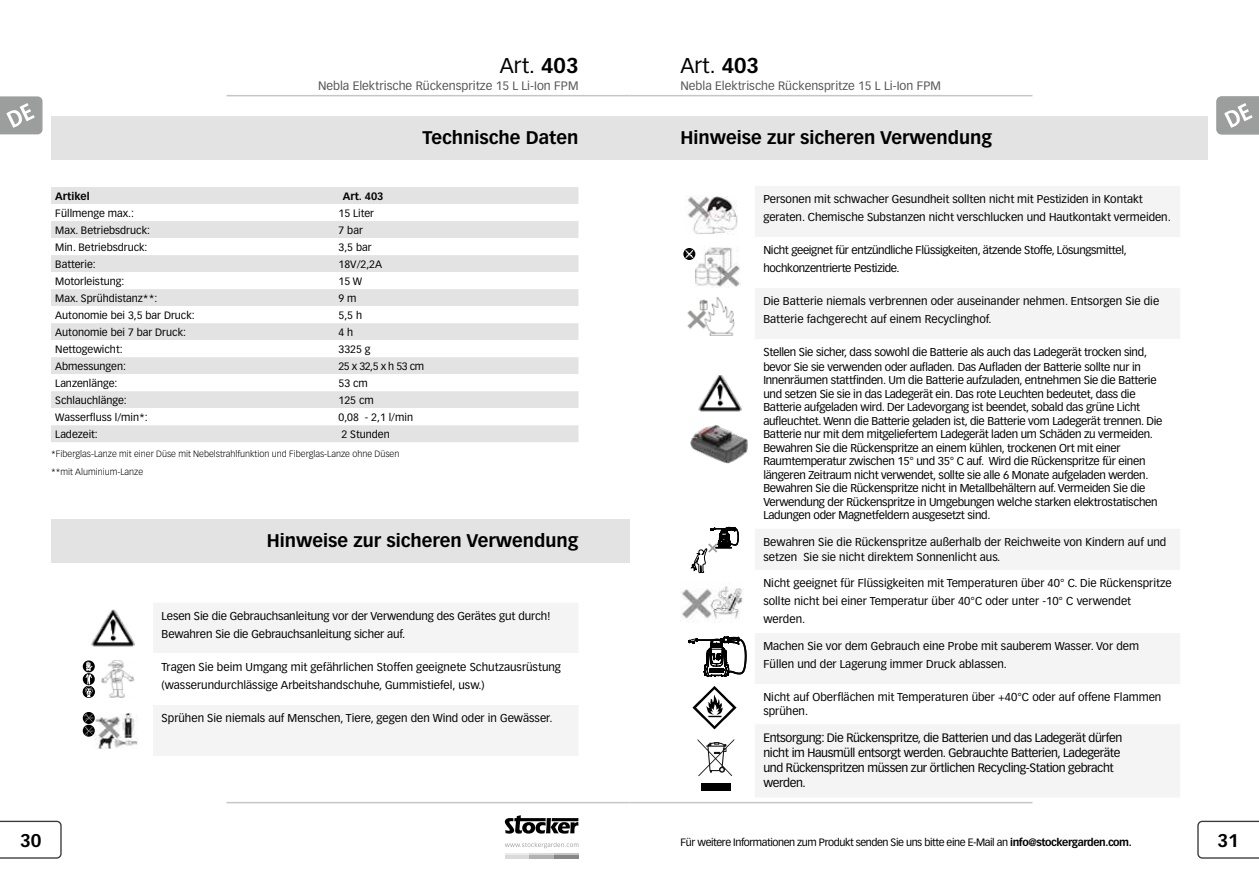
<style>
.page{position:relative;width:1259px;height:893px;background:#fff}
.page>*{position:absolute;margin:0;border:0;box-sizing:border-box;transform-origin:0 0}
.t1{font:21px "Vectora LT Std";color:#000}
.t2{font:700 18px "Vectora LT Std";color:#000}
.t3{font:12px/15px "Vectora LT Std";letter-spacing:-.03em;color:#000}
.t4{font:12px "Vectora LT Std";color:#565656}
.t5{font:11.25px/13.6px "Vectora LT Std";letter-spacing:-.025em;color:#000}
.t6{font:11.25px/18px "Vectora LT Std";color:#000}
.t7{font:11.25px/18px "Vectora LT Std";letter-spacing:-.005em;color:#000}
.t8{font:10.5px "Vectora LT Std";color:#000}
.t9{font:10.5px "Vectora LT Std";letter-spacing:-.04em;color:#000}
.t10{font:700 10.5px "Vectora LT Std";color:#000}
.t11{font:300 9px/18px "Vectora LT Std";color:#000}
.s1{font-weight:700}
</style>
<div class="page">
<svg style="left:1197px;top:821px;width:62px;height:38px"></svg>
<svg style="left:0;top:821px;width:62px;height:38px"></svg>
<hr style="left:226px;top:95px;width:403px;height:1px;background:#c5c6c6">
<hr style="left:629px;top:95px;width:403px;height:1px;background:#c5c6c6">
<hr style="left:226px;top:802px;width:403px;height:1px;background:#c5c6c6">
<hr style="left:629px;top:802px;width:403px;height:1px;background:#c5c6c6">
<svg style="left:505px;top:815px;width:73px;height:19px"></svg>
<svg style="left:505px;top:842px;width:73px;height:6px"></svg>
<hr style="left:505px;top:853px;width:24px;height:2px;background:#ececed">
<hr style="left:529px;top:853px;width:25px;height:2px;background:#dadada">
<hr style="left:554px;top:853px;width:24px;height:2px;background:#c5c6c6">
<hr style="left:505px;top:855px;width:24px;height:4px;background:#dadada">
<hr style="left:529px;top:855px;width:25px;height:4px;background:#b1b2b3">
<hr style="left:554px;top:855px;width:24px;height:4px;background:#878786">
<svg style="left:1216px;top:96px;width:43px;height:38px"></svg>
<svg style="left:0;top:96px;width:43px;height:38px"></svg>
<div style="left:51px;top:116px;width:578px;height:44px;background:#e3e3e3"></div>
<div style="left:51px;top:519px;width:578px;height:43px;background:#e3e3e3"></div>
<div style="left:629px;top:116px;width:579px;height:44px;background:#e3e3e3"></div>
<div style="left:154px;top:603px;width:424px;height:152px;background:#f4f4f4"></div>
<div style="left:153px;top:654px;width:425px;height:51px;background:#fff"></div>
<img style="left:91px;top:610px;width:44px;height:36px">
<img style="left:95px;top:713px;width:43px;height:35px">
<svg style="left:83px;top:712px;width:12px;height:12px"></svg>
<svg style="left:83px;top:725px;width:12px;height:12px"></svg>
<svg style="left:84px;top:713px;width:9px;height:22px"></svg>
<img style="left:100px;top:660px;width:35px;height:38px">
<svg style="left:83px;top:660px;width:12px;height:12px"></svg>
<svg style="left:83px;top:673px;width:12px;height:12px"></svg>
<div style="left:83px;top:686px;width:12px;height:12px;background:#000;border-radius:50%"></div>
<svg style="left:85px;top:662px;width:8px;height:35px"></svg>
<img style="left:690px;top:425px;width:58px;height:39px">
<div style="left:51px;top:187px;width:527px;height:255px;background:#e3e3e3"></div>
<svg style="left:51px;top:204px;width:527px;height:221px"></svg>
<div style="left:755px;top:186px;width:425px;height:611px;background:#f4f4f4"></div>
<svg style="left:755px;top:237px;width:425px;height:487px"></svg>
<img style="left:687px;top:196px;width:50px;height:38px">
<img style="left:680px;top:586px;width:63px;height:37px">
<img style="left:695px;top:246px;width:45px;height:41px">
<svg style="left:683px;top:248px;width:12px;height:12px"></svg>
<svg style="left:685px;top:249px;width:8px;height:9px"></svg>
<img style="left:687px;top:297px;width:48px;height:39px">
<div style="left:701px;top:783px;width:29px;height:7px;background:#000"></div>
<svg style="left:697px;top:739px;width:37px;height:37px"></svg>
<img style="left:698px;top:375px;width:43px;height:37px">
<svg style="left:688px;top:637px;width:58px;height:92px"></svg>
<svg style="left:691px;top:527px;width:47px;height:46px"></svg>
<h1 class="t1" style="left:500px;top:53px;width:80px">Art. <span class="s1">403</span></h1>
<p class="t4" style="left:318px;top:79px;width:262px">Nebla Elektrische Rückenspritze 15 L Li-Ion FPM</p>
<h2 class="t2" style="left:422px;top:126px;width:158px">Technische Daten</h2>
<p class="t10" style="left:55px;top:190px;width:36px">Artikel</p>
<p class="t10" style="left:343px;top:190px;width:42px">Art. 403</p>
<p class="t8" style="left:55px;top:207px;width:80px">Füllmenge max.:</p>
<p class="t8" style="left:338px;top:207px;width:37px">15 Liter</p>
<p class="t8" style="left:55px;top:224px;width:96px">Max. Betriebsdruck:</p>
<p class="t8" style="left:338px;top:224px;width:26px">7 bar</p>
<p class="t8" style="left:55px;top:241px;width:94px">Min. Betriebsdruck:</p>
<p class="t8" style="left:338px;top:241px;width:35px">3,5 bar</p>
<p class="t8" style="left:55px;top:258px;width:42px">Batterie:</p>
<p class="t8" style="left:338px;top:258px;width:45px">18V/2,2A</p>
<p class="t8" style="left:55px;top:275px;width:71px">Motorleistung:</p>
<p class="t8" style="left:338px;top:275px;width:25px">15 W</p>
<p class="t8" style="left:55px;top:292px;width:104px">Max. Sprühdistanz**:</p>
<p class="t8" style="left:338px;top:292px;width:20px">9 m</p>
<p class="t8" style="left:55px;top:309px;width:141px">Autonomie bei 3,5 bar Druck:</p>
<p class="t8" style="left:338px;top:309px;width:25px">5,5 h</p>
<p class="t8" style="left:55px;top:326px;width:132px">Autonomie bei 7 bar Druck:</p>
<p class="t8" style="left:338px;top:326px;width:16px">4 h</p>
<p class="t8" style="left:55px;top:343px;width:69px">Nettogewicht:</p>
<p class="t8" style="left:338px;top:343px;width:33px">3325 g</p>
<p class="t8" style="left:55px;top:360px;width:72px">Abmessungen:</p>
<p class="t8" style="left:338px;top:360px;width:87px">25 x 32,5 x h 53 cm</p>
<p class="t8" style="left:55px;top:377px;width:64px">Lanzenlänge:</p>
<p class="t8" style="left:338px;top:377px;width:31px">53 cm</p>
<p class="t8" style="left:55px;top:394px;width:73px">Schlauchlänge:</p>
<p class="t8" style="left:338px;top:394px;width:37px">125 cm</p>
<p class="t8" style="left:55px;top:411px;width:94px">Wasserfluss l/min*:</p>
<p class="t8" style="left:338px;top:411px;width:76px">0,08 - 2,1 l/min</p>
<p class="t8" style="left:55px;top:428px;width:44px">Ladezeit:</p>
<p class="t8" style="left:341px;top:428px;width:50px">2 Stunden</p>
<p class="t11" style="left:51px;top:445px;width:350px">*Fiberglas-Lanze mit einer Düse mit Nebelstrahlfunktion und Fiberglas-Lanze ohne Düsen **mit Aluminium-Lanze</p>
<h2 class="t2" style="left:267px;top:529px;width:313px">Hinweise zur sicheren Verwendung</h2>
<p class="t5" style="left:162px;top:607px;width:390px;line-height:18px">Lesen Sie die Gebrauchsanleitung vor der Verwendung des Gerätes gut durch!<br>Bewahren Sie die Gebrauchsanleitung sicher auf.</p>
<p class="t6" style="left:162px;top:658px;width:401px">Tragen Sie beim Umgang mit gefährlichen Stoffen geeignete Schutzausrüstung (wasserundurchlässige Arbeitshandschuhe, Gummistiefel, usw.)</p>
<p class="t6" style="left:162px;top:709px;width:392px">Sprühen Sie niemals auf Menschen, Tiere, gegen den Wind oder in Gewässer.</p>
<h1 class="t1" style="left:680px;top:53px;width:80px">Art. <span class="s1">403</span></h1>
<p class="t4" style="left:680px;top:79px;width:262px">Nebla Elektrische Rückenspritze 15 L Li-Ion FPM</p>
<h2 class="t2" style="left:680px;top:126px;width:313px">Hinweise zur sicheren Verwendung</h2>
<p class="t7" style="left:763px;top:190px;width:409px">Personen mit schwacher Gesundheit sollten nicht mit Pestiziden in Kontakt geraten. Chemische Substanzen nicht verschlucken und Hautkontakt vermeiden.</p>
<p class="t5" style="left:763px;top:241px;width:365px;line-height:18px">Nicht geeignet für entzündliche Flüssigkeiten, ätzende Stoffe, Lösungsmittel, hochkonzentrierte Pestizide.</p>
<p class="t6" style="left:763px;top:292px;width:397px">Die Batterie niemals verbrennen oder auseinander nehmen. Entsorgen Sie die<br>Batterie fachgerecht auf einem Recyclinghof.</p>
<p class="t5" style="left:763px;top:346px;width:400px">Stellen Sie sicher, dass sowohl die Batterie als auch das Ladegerät trocken sind, bevor Sie sie verwenden oder aufladen. Das Aufladen der Batterie sollte nur in Innenräumen stattfinden. Um die Batterie aufzuladen, entnehmen Sie die Batterie und setzen Sie sie in das Ladegerät ein. Das rote Leuchten bedeutet, dass die Batterie aufgeladen wird. Der Ladevorgang ist beendet, sobald das grüne Licht aufleuchtet. Wenn die Batterie geladen ist, die Batterie vom Ladegerät trennen. Die Batterie nur mit dem mitgeliefertem Ladegerät laden um Schäden zu vermeiden.<br>Bewahren Sie die Rückenspritze an einem kühlen, trockenen Ort mit einer Raumtemperatur zwischen 15° und 35° C auf. Wird die Rückenspritze für einen längeren Zeitraum nicht verwendet, sollte sie alle 6 Monate aufgeladen werden.<br>Bewahren Sie die Rückenspritze nicht in Metallbehältern auf. Vermeiden Sie die Verwendung der Rückenspritze in Umgebungen welche starken elektrostatischen Ladungen oder Magnetfeldern ausgesetzt sind.</p>
<p class="t6" style="left:763px;top:534px;width:404px;line-height:15px">Bewahren Sie die Rückenspritze außerhalb der Reichweite von Kindern auf und setzen Sie sie nicht direktem Sonnenlicht aus.</p>
<p class="t6" style="left:763px;top:574px;width:410px">Nicht geeignet für Flüssigkeiten mit Temperaturen über 40° C. Die Rückenspritze sollte nicht bei einer Temperatur über 40°C oder unter -10° C verwendet werden.</p>
<p class="t6" style="left:763px;top:637px;width:377px">Machen Sie vor dem Gebrauch eine Probe mit sauberem Wasser. Vor dem<br>Füllen und der Lagerung immer Druck ablassen.</p>
<p class="t6" style="left:763px;top:691px;width:399px;line-height:13.5px">Nicht auf Oberflächen mit Temperaturen über +40°C oder auf offene Flammen sprühen.</p>
<p class="t3" style="left:763px;top:730px;width:360px">Entsorgung: Die Rückenspritze, die Batterien und das Ladegerät dürfen nicht im Hausmüll entsorgt werden. Gebrauchte Batterien, Ladegeräte und Rückenspritzen müssen zur örtlichen Recycling-Station gebracht werden.</p>
<h2 class="t2" style="left:20px;top:829px;width:23px">30</h2>
<h2 class="t2" style="left:1217px;top:829px;width:23px">31</h2>
<p class="t9" style="left:680px;top:836px;width:453px">Für weitere Informationen zum Produkt senden Sie uns bitte eine E-Mail an <span class="s1">info@stockergarden.com.</span></p>
</div>
